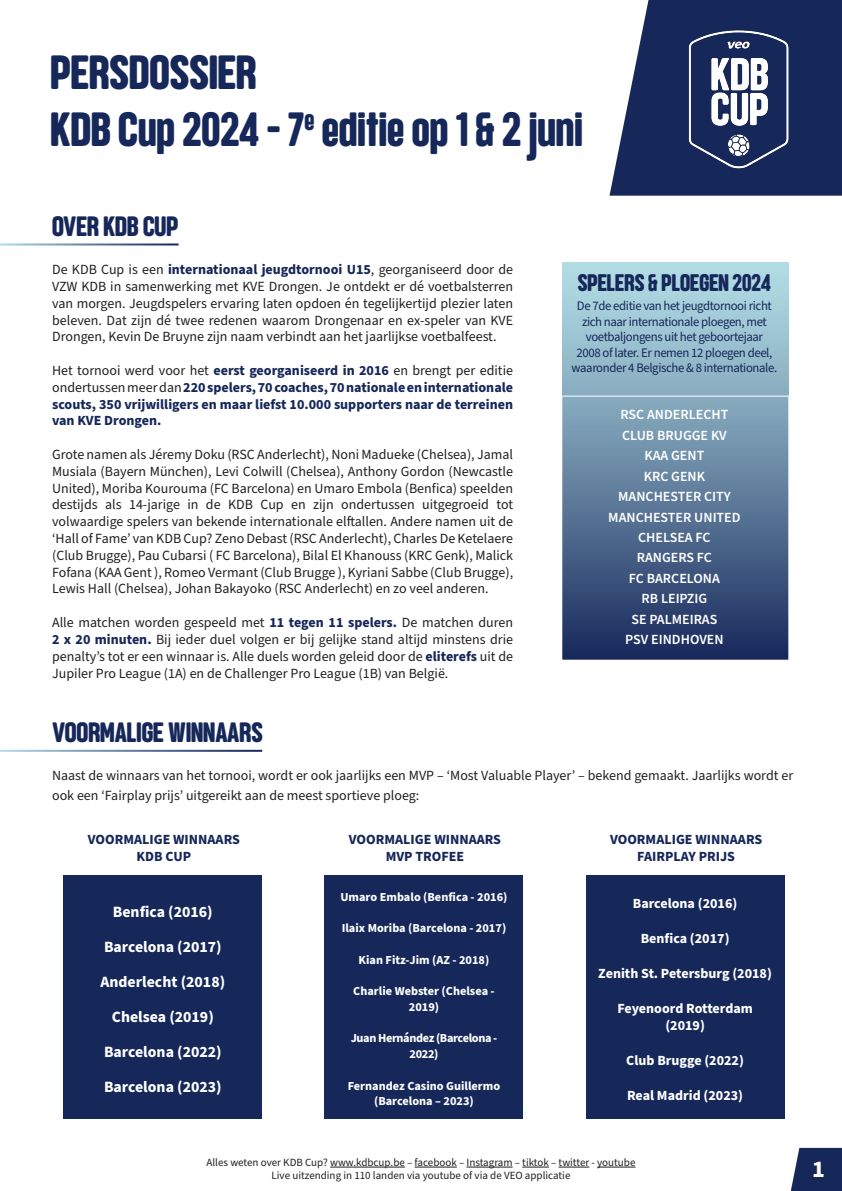
<style>
.page{position:relative;width:842px;height:1191px;background:#fff}
.page>*{position:absolute;margin:0;border:0;box-sizing:border-box;transform-origin:0 0}
.t1{font:48px "Thyga Semirounded";color:#16275a}
.Subtitles{font:28px "Thyga Semirounded";color:#16275a}
.Subtitles-2{font:24px "Thyga Semirounded";color:#16275a}
.t2{font:700 24px "Source Sans Pro";color:#fff}
.Body_text{font:700 15.8px "Source Sans Pro";color:#fff}
.Body_text-2{font:14px/16.8px "Source Sans Pro";color:#231f20;text-align:justify}
.Body_text-3{font:700 14px/16.8px "Source Sans Pro";color:#16275a;text-align:justify}
.t3{font:600 14px "Source Sans Pro";color:#fff}
.Body_text-4{font:700 14px/17.5px "Source Sans Pro";color:#fff;text-align:center}
.Body_text-5{font:13px/15.6px "Source Sans Pro";letter-spacing:-.03em;color:#16275a;text-align:center}
.Body_text-6{font:700 12.2px/15.8px "Source Sans Pro";color:#fff;text-align:center}
.Body_text-7{font:700 12.2px/15.8px "Source Sans Pro";letter-spacing:-.03em;color:#fff;text-align:center}
.t4{font:11px/13.2px "Source Sans Pro";color:#231f20;text-align:center}
.s1{font-weight:700;color:#16275a}
.s2{font-weight:400;color:#231f20}
</style>
<div class="page">
<hr style="left:330px;top:1166px;width:75px;height:1px;background:#231f20">
<hr style="left:415px;top:1166px;width:42px;height:1px;background:#231f20">
<hr style="left:466px;top:1166px;width:47px;height:1px;background:#231f20">
<svg style="left:522px;top:1166px;width:27px;height:1px"></svg>
<hr style="left:559px;top:1166px;width:30px;height:1px;background:#231f20">
<hr style="left:597px;top:1166px;width:38px;height:1px;background:#231f20">
<svg style="left:609px;top:0;width:233px;height:196px;background:#34436f"></svg>
<img style="left:686px;top:28px;width:105px;height:143px">
<div style="left:64px;top:875px;width:198px;height:243px;background:#16275a"></div>
<div style="left:325px;top:875px;width:198px;height:243px;background:#16275a"></div>
<div style="left:586px;top:875px;width:198px;height:243px;background:#16275a"></div>
<svg style="left:562px;top:262px;width:226px;height:133px;background:#9ec6d3"></svg>
<svg style="left:562px;top:395px;width:227px;height:265px;background:#526c8f"></svg>
<svg style="left:791px;top:1147px;width:51px;height:44px;background:#2d3c6a"></svg>
<p class="t1" style="left:50px;top:45px;width:208px">PERSDOSSIER</p>
<p class="t1" style="left:50px;top:102px;width:534px">KDB Cup 2024 - 7<sup>e</sup> editie op 1 &amp; 2 juni</p>
<p class="Subtitles" style="left:52px;top:210px;width:128px">OVER KDB CUP</p>
<p class="Body_text-2" style="left:52px;top:261px;width:462px">De KDB Cup is een <span class="s1">internationaal jeugdtornooi U15</span>, georganiseerd door de VZW KDB in samenwerking met KVE Drongen. Je ontdekt er dé voetbalsterren van morgen. Jeugdspelers ervaring laten opdoen én tegelijkertijd plezier laten beleven. Dat zijn dé twee redenen waarom Drongenaar en ex-speler van KVE Drongen, Kevin De Bruyne zijn naam verbindt aan het jaarlijkse voetbalfeest.</p>
<p class="Body_text-3" style="left:52px;top:362px;width:462px"><span class="s2">Het tornooi werd voor het</span> eerst georganiseerd in 2016 <span class="s2">en brengt per editie ondertussen meer dan</span> 220 spelers, 70 coaches, 70 nationale en internationale scouts, 350 vrijwilligers en maar liefst 10.000 supporters naar de terreinen van KVE Drongen.</p>
<p class="Body_text-2" style="left:52px;top:446px;width:463px">Grote namen als Jéremy Doku (RSC Anderlecht), Noni Madueke (Chelsea), Jamal Musiala (Bayern München), Levi Colwill (Chelsea), Anthony Gordon (Newcastle United), Moriba Kourouma (FC Barcelona) en Umaro Embola (Benfica) speelden destijds als 14-jarige in de KDB Cup en zijn ondertussen uitgegroeid tot volwaardige spelers van bekende internationale elftallen. Andere namen uit de ‘Hall of Fame’ van KDB Cup? Zeno Debast (RSC Anderlecht), Charles De Ketelaere (Club Brugge), Pau Cubarsi ( FC Barcelona), Bilal El Khanouss (KRC Genk), Malick Fofana (KAA Gent ), Romeo Vermant (Club Brugge ), Kyriani Sabbe (Club Brugge), Lewis Hall (Chelsea), Johan Bakayoko (RSC Anderlecht) en zo veel anderen.</p>
<p class="Body_text-2" style="left:52px;top:614px;width:462px">Alle matchen worden gespeeld met <span class="s1">11 tegen 11 spelers.</span> De matchen duren <span class="s1">2 x 20 minuten.</span> Bij ieder duel volgen er bij gelijke stand altijd minstens drie penalty’s tot er een winnaar is. Alle duels worden geleid door de <span class="s1">eliterefs</span> uit de Jupiler Pro League (1A) en de Challenger Pro League (1B) van België.</p>
<p class="Subtitles-2" style="left:578px;top:268px;width:195px">SPELERS &amp; PLOEGEN 2024</p>
<p class="Body_text-5" style="left:572px;top:298px;width:207px">De 7de editie van het jeugdtornooi richt zich naar internationale ploegen, met voetbaljongens uit het geboortejaar<br>2008 of later. Er nemen 12 ploegen deel, waaronder 4 Belgische &amp; 8 internationale.</p>
<p class="t3" style="left:620px;top:405px;width:109px">RSC ANDERLECHT</p>
<p class="t3" style="left:622px;top:426px;width:106px">CLUB BRUGGE KV</p>
<p class="t3" style="left:644px;top:446px;width:61px">KAA GENT</p>
<p class="t3" style="left:644px;top:467px;width:63px">KRC GENK</p>
<p class="t3" style="left:618px;top:487px;width:114px">MANCHESTER CITY</p>
<p class="t3" style="left:608px;top:507px;width:134px">MANCHESTER UNITED</p>
<p class="t3" style="left:638px;top:528px;width:74px">CHELSEA FC</p>
<p class="t3" style="left:637px;top:548px;width:77px">RANGERS FC</p>
<p class="t3" style="left:629px;top:569px;width:93px">FC BARCELONA</p>
<p class="t3" style="left:642px;top:589px;width:67px">RB LEIPZIG</p>
<p class="t3" style="left:631px;top:610px;width:88px">SE PALMEIRAS</p>
<p class="t3" style="left:625px;top:630px;width:100px">PSV EINDHOVEN</p>
<p class="Subtitles" style="left:52px;top:716px;width:212px">VOORMALIGE WINNAARS</p>
<p class="Body_text-2" style="left:52px;top:766px;width:743px;line-height:19.2px">Naast de winnaars van het tornooi, wordt er ook jaarlijks een MVP – ‘Most Valuable Player’ – bekend gemaakt. Jaarlijks wordt er ook een ‘Fairplay prijs’ uitgereikt aan de meest sportieve ploeg:</p>
<p class="Body_text-3" style="left:88px;top:831px;width:154px">VOORMALIGE WINNAARS</p>
<p class="Body_text-3" style="left:137px;top:848px;width:56px">KDB CUP</p>
<p class="Body_text" style="left:113px;top:901px;width:101px">Benfica (2016)</p>
<p class="Body_text" style="left:104px;top:936px;width:119px">Barcelona (2017)</p>
<p class="Body_text" style="left:100px;top:971px;width:126px">Anderlecht (2018)</p>
<p class="Body_text" style="left:112px;top:1006px;width:104px">Chelsea (2019)</p>
<p class="Body_text" style="left:104px;top:1041px;width:119px">Barcelona (2022)</p>
<p class="Body_text" style="left:104px;top:1076px;width:119px">Barcelona (2023)</p>
<p class="Body_text-3" style="left:349px;top:831px;width:154px">VOORMALIGE WINNAARS</p>
<p class="Body_text-3" style="left:386px;top:848px;width:80px">MVP TROFEE</p>
<p class="Body_text-6" style="left:340px;top:889px;width:169px">Umaro Embalo (Benfica - 2016)</p>
<p class="Body_text-6" style="left:342px;top:920px;width:166px">Ilaix Moriba (Barcelona - 2017)</p>
<p class="Body_text-6" style="left:359px;top:952px;width:132px">Kian Fitz-Jim (AZ - 2018)</p>
<p class="Body_text-6" style="left:353px;top:983px;width:143px">Charlie Webster (Chelsea -<br>2019)</p>
<p class="Body_text-7" style="left:351px;top:1030px;width:148px">Juan Hernández (Barcelona -<br>2022)</p>
<p class="Body_text-6" style="left:348px;top:1078px;width:154px">Fernandez Casino Guillermo (Barcelona – 2023)</p>
<p class="Body_text-3" style="left:610px;top:831px;width:154px">VOORMALIGE WINNAARS</p>
<p class="Body_text-3" style="left:637px;top:848px;width:99px">FAIRPLAY PRIJS</p>
<p class="Body_text-4" style="left:633px;top:894px;width:106px">Barcelona (2016)</p>
<p class="Body_text-4" style="left:641px;top:929px;width:90px">Benfica (2017)</p>
<p class="Body_text-4" style="left:598px;top:964px;width:175px">Zenith St. Petersburg (2018)</p>
<p class="Body_text-4" style="left:617px;top:999px;width:137px">Feyenoord Rotterdam (2019)</p>
<p class="Body_text-4" style="left:626px;top:1052px;width:119px">Club Brugge (2022)</p>
<p class="Body_text-4" style="left:627px;top:1087px;width:118px">Real Madrid (2023)</p>
<p class="t4" style="left:206px;top:1156px;width:430px">Alles weten over KDB Cup? www.kdbcup.be – facebook – Instagram – tiktok – twitter - youtube<br>Live uitzending in 110 landen via youtube of via de VEO applicatie</p>
<h3 class="t2" style="left:812px;top:1152px;width:14px">1</h3>
</div>
